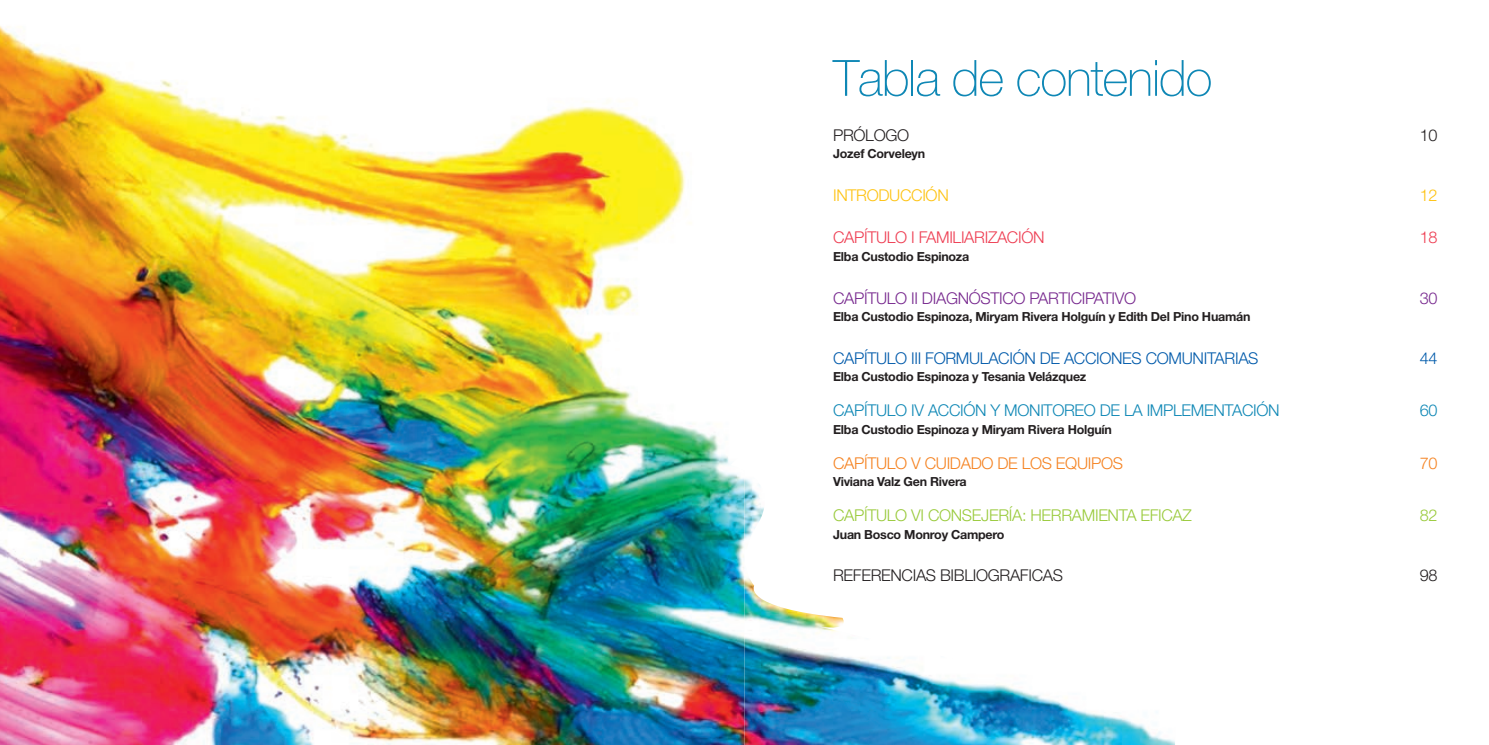
<style>
.page{position:relative;width:1489px;height:745px;background:#fff}
.page>*{position:absolute;margin:0;border:0;box-sizing:border-box;transform-origin:0 0}
.t1{font:100 50px "Helvetica Neue LT Std";letter-spacing:-.025em;color:#0e87b5}
.t2{font:300 16.25px "Helvetica Neue LT Std";letter-spacing:-.02em;color:#015aaa}
.t3{font:300 16.25px "Helvetica Neue LT Std";letter-spacing:-.02em;color:#0e87b5}
.t4{font:300 16.25px "Helvetica Neue LT Std";letter-spacing:-.02em;color:#99ca3b}
.t5{font:300 16.25px "Helvetica Neue LT Std";letter-spacing:-.02em;color:#231f20}
.t6{font:300 16.25px "Helvetica Neue LT Std";letter-spacing:-.02em;color:#77288e}
.t7{font:300 16.25px "Helvetica Neue LT Std";letter-spacing:-.02em;color:#f58220}
.t8{font:300 16.25px "Helvetica Neue LT Std";letter-spacing:-.02em;color:#ee3d52}
.t9{font:300 16.25px "Helvetica Neue LT Std";letter-spacing:-.02em;color:#fec210}
.t10{font:700 12.5px "Helvetica Neue LT Std";letter-spacing:-.02em;color:#231f20}
</style>
<div class="page">
<img style="left:0;top:26px;width:1174px;height:718px">
<h1 class="t1" style="left:833px;top:49px;width:381px">Tabla de contenido</h1>
<h2 class="t5" style="left:833px;top:125px;width:78px">PRÓLOGO</h2>
<p class="t10" style="left:833px;top:146px;width:94px">Jozef Corveleyn</p>
<h2 class="t9" style="left:833px;top:185px;width:117px">INTRODUCCIÓN</h2>
<h2 class="t8" style="left:833px;top:227px;width:213px">CAPÍTULO I FAMILIARIZACIÓN</h2>
<p class="t10" style="left:833px;top:248px;width:138px">Elba Custodio Espinoza</p>
<h2 class="t6" style="left:833px;top:287px;width:304px">CAPÍTULO II DIAGNÓSTICO PARTICIPATIVO</h2>
<p class="t10" style="left:833px;top:308px;width:419px">Elba Custodio Espinoza, Miryam Rivera Holguín y Edith Del Pino Huamán</p>
<h2 class="t2" style="left:833px;top:347px;width:427px">CAPÍTULO III FORMULACIÓN DE ACCIONES COMUNITARIAS</h2>
<p class="t10" style="left:833px;top:368px;width:255px">Elba Custodio Espinoza y Tesania Velázquez</p>
<h2 class="t3" style="left:833px;top:400px;width:448px">CAPÍTULO IV ACCIÓN Y MONITOREO DE LA IMPLEMENTACIÓN</h2>
<p class="t10" style="left:833px;top:421px;width:280px">Elba Custodio Espinoza y Miryam Rivera Holguín</p>
<h2 class="t7" style="left:833px;top:452px;width:291px">CAPÍTULO V CUIDADO DE LOS EQUIPOS</h2>
<p class="t10" style="left:833px;top:473px;width:135px">Viviana Valz Gen Rivera</p>
<h2 class="t4" style="left:833px;top:505px;width:360px">CAPÍTULO VI CONSEJERÍA: HERRAMIENTA EFICAZ</h2>
<p class="t10" style="left:833px;top:526px;width:173px">Juan Bosco Monroy Campero</p>
<h2 class="t5" style="left:833px;top:565px;width:231px">REFERENCIAS BIBLIOGRAFICAS</h2>
<h2 class="t5" style="left:1419px;top:125px;width:19px">10</h2>
<h2 class="t9" style="left:1419px;top:185px;width:19px">12</h2>
<h2 class="t8" style="left:1419px;top:227px;width:19px">18</h2>
<h2 class="t6" style="left:1419px;top:287px;width:19px">30</h2>
<h2 class="t2" style="left:1419px;top:347px;width:19px">44</h2>
<h2 class="t3" style="left:1419px;top:400px;width:19px">60</h2>
<h2 class="t7" style="left:1419px;top:452px;width:19px">70</h2>
<h2 class="t4" style="left:1419px;top:505px;width:19px">82</h2>
<h2 class="t5" style="left:1419px;top:565px;width:19px">98</h2>
</div>
